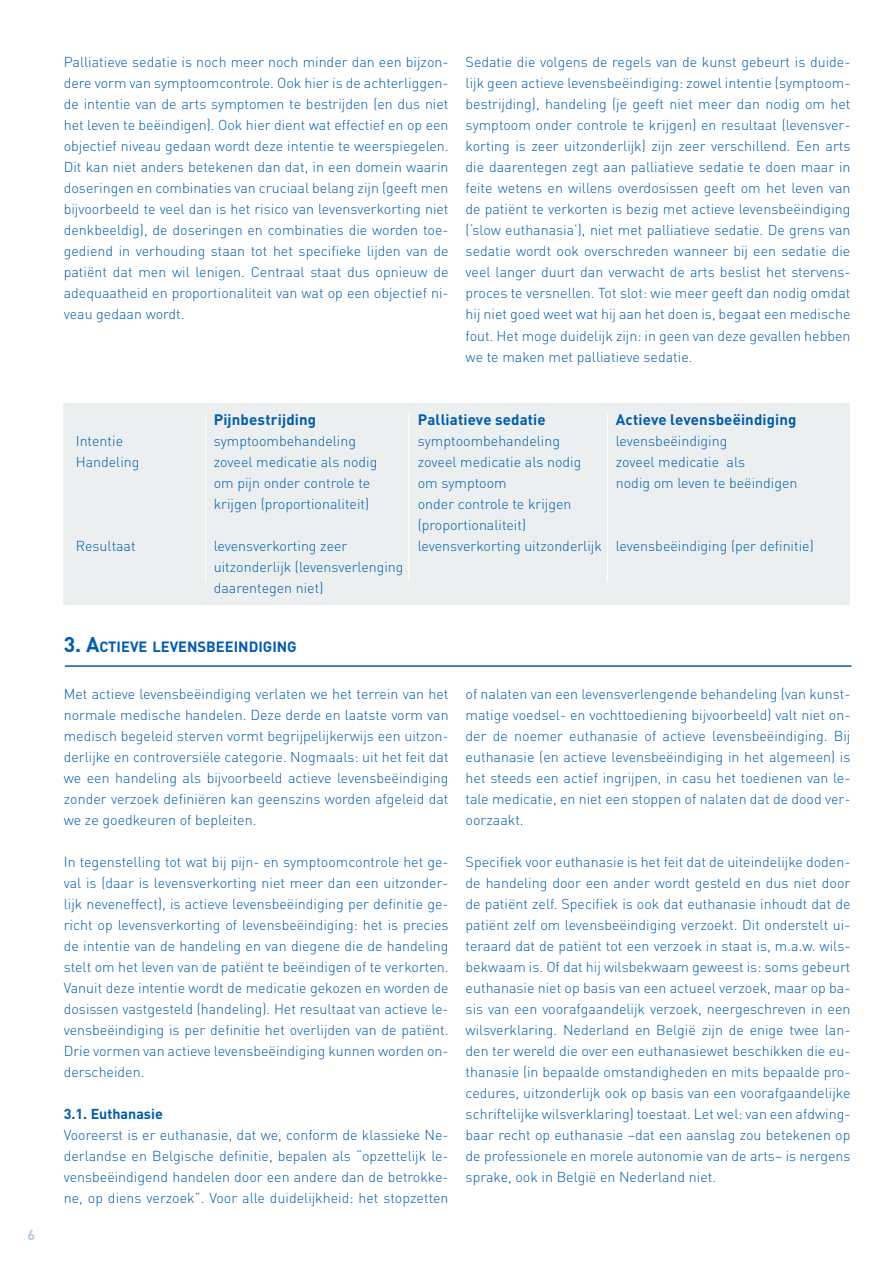
<style>
.page{position:relative;width:893px;height:1263px;background:#fff}
.page>*{position:absolute;margin:0;border:0;box-sizing:border-box;transform-origin:0 0}
.t1{font:700 15px "DIN";letter-spacing:.01em;color:#005cab}
.t2{font:700 14.7px "DIN";color:#005cab}
.t3{font:300 14.25px/21px "DIN";color:#005cab;text-align:justify}
.t4{font:700 14.25px "DIN";color:#005cab}
.s1{font-size:21px}
</style>
<div class="page">
<div style="left:63px;top:403px;width:787px;height:201px;background:#eceff0"></div>
<hr style="left:205px;top:414px;width:1px;height:167px;background:#fff">
<hr style="left:408px;top:414px;width:1px;height:167px;background:#fff">
<hr style="left:607px;top:414px;width:1px;height:167px;background:#fff">
<hr style="left:65px;top:665px;width:786px;height:2px;background:#005cab">
<p class="t3" style="left:64px;top:52px;width:386px">Palliatieve sedatie is noch meer noch minder dan een bijzon&shy;dere vorm van symptoomcontrole. Ook hier is de achterliggen&shy;de intentie van de arts symptomen te bestrijden (en dus niet het leven te beëindigen). Ook hier dient wat effectief en op een objectief niveau gedaan wordt deze intentie te weerspiegelen.<br>Dit kan niet anders betekenen dan dat, in een domein waarin doseringen en combinaties van cruciaal belang zijn (geeft men bijvoorbeeld te veel dan is het risico van levensverkorting niet denkbeeldig), de doseringen en combinaties die worden toe&shy;gediend in verhouding staan tot het specifieke lijden van de patiënt dat men wil lenigen. Centraal staat dus opnieuw de adequaatheid en proportionaliteit van wat op een objectief ni&shy;veau gedaan wordt.</p>
<p class="t3" style="left:466px;top:52px;width:386px">Sedatie die volgens de regels van de kunst gebeurt is duide&shy;lijk geen actieve levensbeëindiging: zowel intentie (symptoom&shy;bestrijding), handeling (je geeft niet meer dan nodig om het symptoom onder controle te krijgen) en resultaat (levensver&shy;korting is zeer uitzonderlijk) zijn zeer verschillend. Een arts die daarentegen zegt aan palliatieve sedatie te doen maar in feite wetens en willens overdosissen geeft om het leven van de patiënt te verkorten is bezig met actieve levensbeëindiging (‘slow euthanasia’), niet met palliatieve sedatie. De grens van sedatie wordt ook overschreden wanneer bij een sedatie die veel langer duurt dan verwacht de arts beslist het stervens&shy;proces te versnellen. Tot slot: wie meer geeft dan nodig omdat hij niet goed weet wat hij aan het doen is, begaat een medische fout. Het moge duidelijk zijn: in geen van deze gevallen hebben we te maken met palliatieve sedatie.</p>
<p class="t1" style="left:214px;top:409px;width:104px">Pijnbestrijding</p>
<p class="t1" style="left:418px;top:409px;width:129px">Palliatieve sedatie</p>
<p class="t1" style="left:616px;top:409px;width:182px">Actieve levensbeëindiging</p>
<p class="t3" style="left:76px;top:430px;width:49px">Intentie</p>
<p class="t3" style="left:214px;top:430px;width:144px">symptoombehandeling</p>
<p class="t3" style="left:418px;top:430px;width:144px">symptoombehandeling</p>
<p class="t3" style="left:616px;top:430px;width:113px">levensbeëindiging</p>
<p class="t3" style="left:76px;top:451px;width:65px">Handeling</p>
<p class="t3" style="left:214px;top:451px;width:165px">zoveel medicatie als nodig</p>
<p class="t3" style="left:418px;top:451px;width:165px">zoveel medicatie als nodig</p>
<p class="t3" style="left:616px;top:451px;width:131px">zoveel medicatie als</p>
<p class="t3" style="left:214px;top:472px;width:158px">om pijn onder controle te</p>
<p class="t3" style="left:418px;top:472px;width:91px">om symptoom</p>
<p class="t3" style="left:616px;top:472px;width:183px">nodig om leven te beëindigen</p>
<p class="t3" style="left:214px;top:493px;width:157px">krijgen (proportionaliteit)</p>
<p class="t3" style="left:418px;top:493px;width:155px">onder controle te krijgen (proportionaliteit)</p>
<p class="t3" style="left:76px;top:535px;width:61px">Resultaat</p>
<p class="t3" style="left:214px;top:535px;width:135px">levensverkorting zeer</p>
<p class="t3" style="left:418px;top:535px;width:397px">levensverkorting uitzonderlijk levensbeëindiging (per definitie)</p>
<p class="t3" style="left:214px;top:556px;width:191px">uitzonderlijk (levensverlenging daarentegen niet)</p>
<p class="t2" style="left:64px;top:637px;width:235px"><span class="s1">3. A</span>CTI EVE LEVENSBEEI NDIGI NG</p>
<p class="t3" style="left:64px;top:684px;width:386px">Met actieve levensbeëindiging verlaten we het terrein van het normale medische handelen. Deze derde en laatste vorm van medisch begeleid sterven vormt begrijpelijkerwijs een uitzon&shy;derlijke en controversiële categorie. Nogmaals: uit het feit dat we een handeling als bijvoorbeeld actieve levensbeëindiging zonder verzoek definiëren kan geenszins worden afgeleid dat we ze goedkeuren of bepleiten.</p>
<p class="t3" style="left:64px;top:852px;width:386px">In tegenstelling tot wat bij pijn- en symptoomcontrole het ge&shy;val is (daar is levensverkorting niet meer dan een uitzonder&shy;lijk neveneffect), is actieve levensbeëindiging per definitie ge&shy;richt op levensverkorting of levensbeëindiging: het is precies de intentie van de handeling en van diegene die de handeling stelt om het leven van de patiënt te beëindigen of te verkorten.<br>Vanuit deze intentie wordt de medicatie gekozen en worden de dosissen vastgesteld (handeling). Het resultaat van actieve le&shy;vensbeëindiging is per definitie het overlijden van de patiënt.<br>Drie vormen van actieve levensbeëindiging kunnen worden on&shy;derscheiden.</p>
<p class="t4" style="left:64px;top:1105px;width:101px">3.1. Euthanasie</p>
<p class="t3" style="left:64px;top:1125px;width:386px">Vooreerst is er euthanasie, dat we, conform de klassieke Ne&shy;derlandse en Belgische definitie, bepalen als “opzettelijk le&shy;vensbeëindigend handelen door een andere dan de betrokke&shy;ne, op diens verzoek”. Voor alle duidelijkheid: het stopzetten</p>
<p class="t3" style="left:466px;top:684px;width:386px">of nalaten van een levensverlengende behandeling (van kunst&shy;matige voedsel- en vochttoediening bijvoorbeeld) valt niet on&shy;der de noemer euthanasie of actieve levensbeëindiging. Bij euthanasie (en actieve levensbeëindiging in het algemeen) is het steeds een actief ingrijpen, in casu het toedienen van le&shy;tale medicatie, en niet een stoppen of nalaten dat de dood ver&shy;oorzaakt.</p>
<p class="t3" style="left:466px;top:852px;width:386px">Specifiek voor euthanasie is het feit dat de uiteindelijke doden&shy;de handeling door een ander wordt gesteld en dus niet door de patiënt zelf. Specifiek is ook dat euthanasie inhoudt dat de patiënt zelf om levensbeëindiging verzoekt. Dit onderstelt ui&shy;teraard dat de patiënt tot een verzoek in staat is, m.a.w. wils&shy;bekwaam is. Of dat hij wilsbekwaam geweest is: soms gebeurt euthanasie niet op basis van een actueel verzoek, maar op ba&shy;sis van een voorafgaandelijk verzoek, neergeschreven in een wilsverklaring. Nederland en België zijn de enige twee lan&shy;den ter wereld die over een euthanasiewet beschikken die eu&shy;thanasie (in bepaalde omstandigheden en mits bepaalde pro&shy;cedures, uitzonderlijk ook op basis van een voorafgaandelijke schriftelijke wilsverklaring) toestaat. Let wel: van een afdwing&shy;baar recht op euthanasie –dat een aanslag zou betekenen op de professionele en morele autonomie van de arts– is nergens sprake, ook in België en Nederland niet.</p>
</div>
